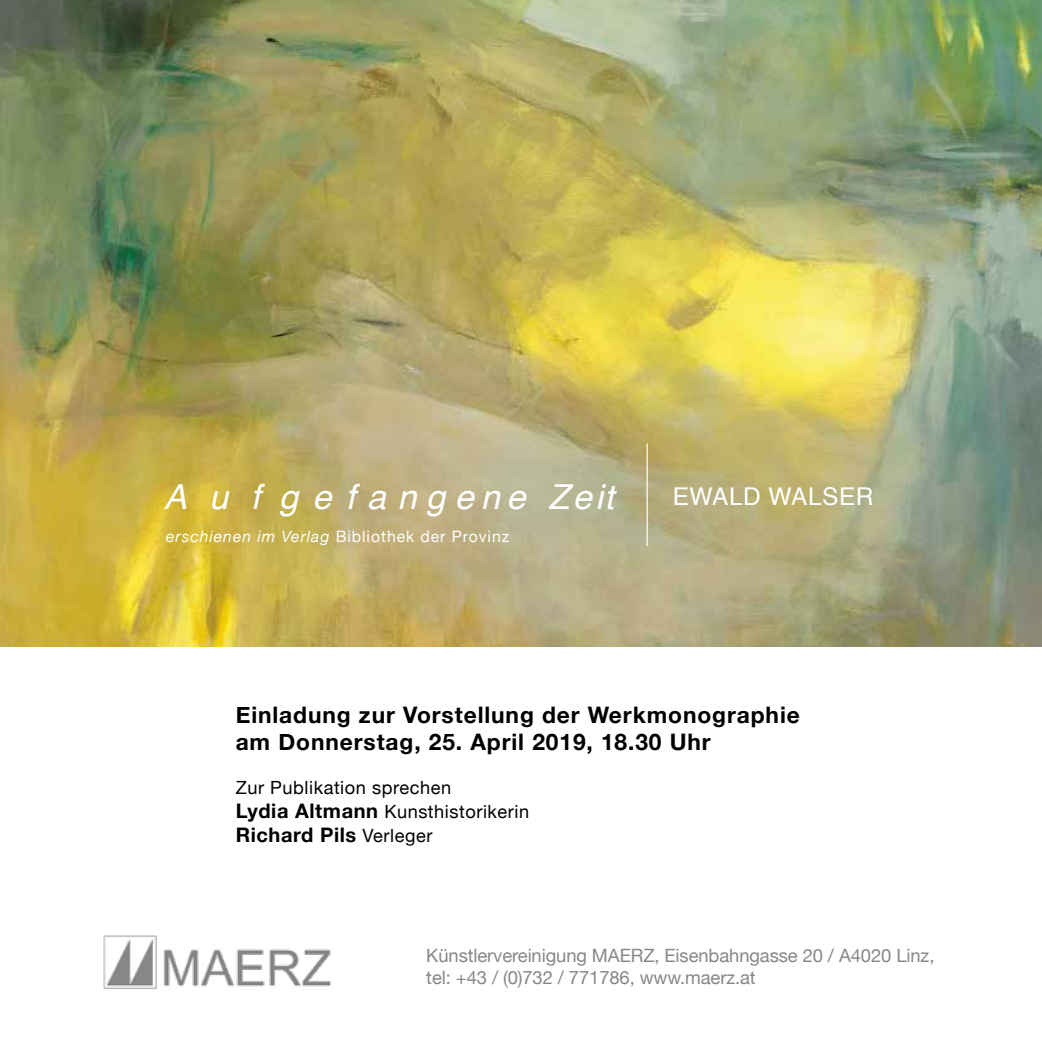
<style>
.page{position:relative;width:1042px;height:1042px;background:#fff}
.page>*{position:absolute;margin:0;border:0;box-sizing:border-box;transform-origin:0 0}
.t1{font:italic 34.48px "Helvetica";letter-spacing:.28em;color:#fff}
.t2{font:24.5px "Helvetica";letter-spacing:.02em;color:#fff}
.t3{font:700 22.75px/27.3px "Helvetica Neue";letter-spacing:.04em;color:#000}
.t4{font:700 19.95px "Helvetica Neue";letter-spacing:.03em;color:#000}
.t5{font:18.38px/22.1px "Helvetica Neue";letter-spacing:-.005em;color:#878787}
.t6{font:18.2px/24px "Helvetica Neue";letter-spacing:.03em;color:#000}
.t7{font:15.75px "Helvetica Neue";letter-spacing:.06em;color:#fff}
.s1{font-style:italic}
.s2{font-weight:700;font-size:19.95px}
.s3{font-weight:400;font-size:18.2px}
</style>
<div class="page">
<img style="left:0;top:0;width:1042px;height:646px">
<img style="left:103px;top:935px;width:228px;height:55px">
<hr style="left:646px;top:443px;width:2px;height:103px;background:#fff">
<h1 class="t1" style="left:164px;top:469px;width:452px">A u f gefangene Zeit</h1>
<h2 class="t2" style="left:673px;top:477px;width:202px">EWALD WALSER</h2>
<p class="t7" style="left:166px;top:525px;width:345px"><span class="s1">erschienen im Verlag</span> Bibliothek der Provinz</p>
<p class="t3" style="left:236px;top:702px;width:566px">Einladung zur Vorstellung der Werkmonographie am Donnerstag, 25. April 2019, 18.30 Uhr</p>
<p class="t6" style="left:236px;top:776px;width:295px">Zur Publikation sprechen<br><span class="s2">Lydia Altmann</span> Kunsthistorikerin</p>
<p class="t4" style="left:236px;top:819px;width:198px">Richard Pils <span class="s3">Verleger</span></p>
<p class="t5" style="left:426px;top:945px;width:510px">Künstlervereinigung MAERZ, Eisenbahngasse 20 / A4020 Linz, tel: +43 / (0)732 / 771786, www.maerz.at</p>
</div>
